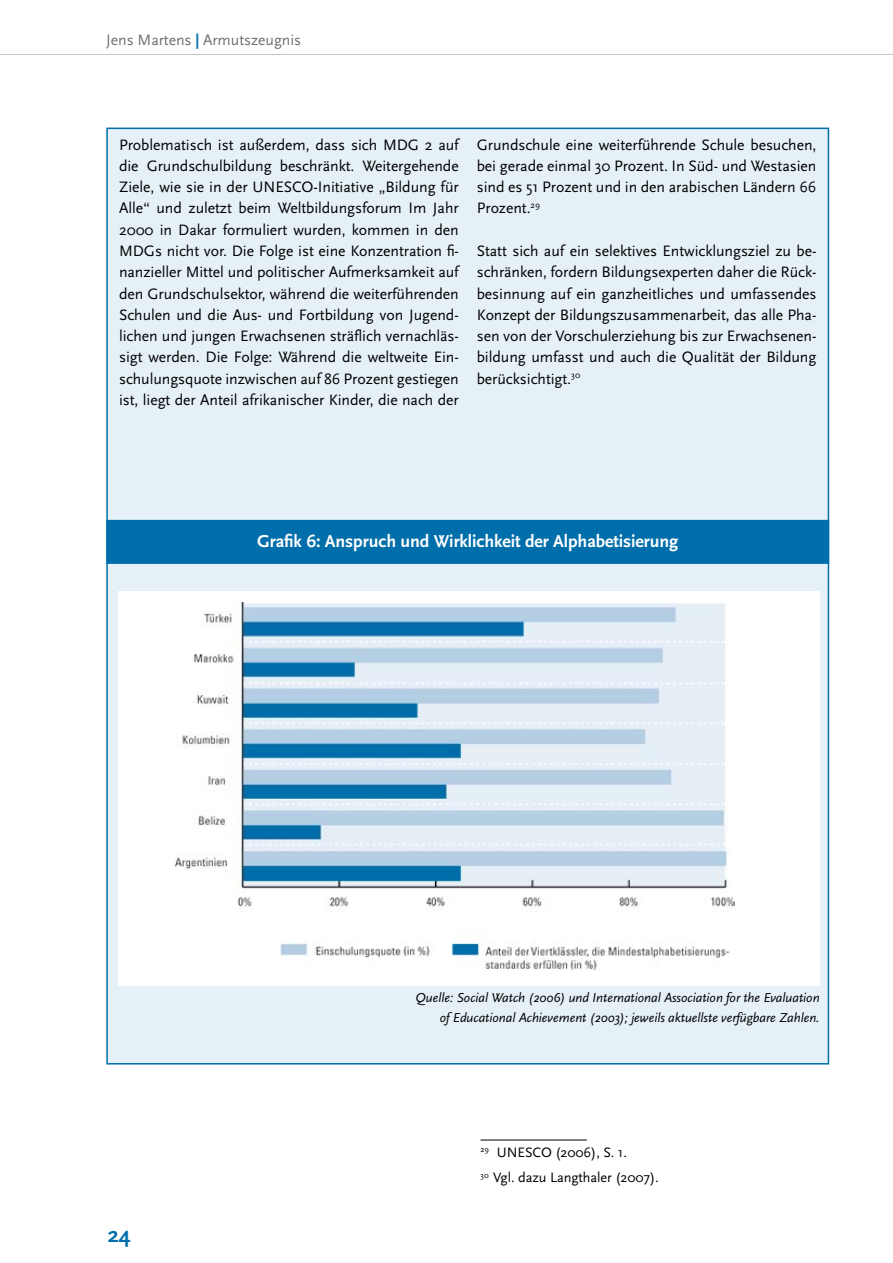
<style>
.page{position:relative;width:893px;height:1263px;background:#fff}
.page>*{position:absolute;margin:0;border:0;box-sizing:border-box;transform-origin:0 0}
.t1{font:700 22.5px "Scala Sans";color:#006eab}
.t2{font:700 18px "Scala Sans";letter-spacing:-.005em;color:#fff}
.t3{font:15.75px/21.3px "Scala Sans";letter-spacing:-.005em;color:#000;text-align:justify}
.t4{font:15.75px "Scala Sans";letter-spacing:-.005em;color:#707173}
.t5{font:14.25px/25.8px "Scala Sans";letter-spacing:-.005em;color:#000}
.t6{font:italic 13.5px/19.5px "Scala Sans";letter-spacing:-.005em;color:#000;text-align:right}
.s1{font-weight:700;color:#006eab}
</style>
<div class="page">
<hr style="left:0;top:54px;width:893px;height:1px;background:#c1c2c4">
<div style="left:107px;top:128px;width:721px;height:936px;background:#e6f0f7"></div>
<div style="left:107px;top:521px;width:721px;height:42px;background:#006eab"></div>
<div style="left:106px;top:520px;width:723px;height:44px;border:2px solid #006eab"></div>
<div style="left:118px;top:591px;width:702px;height:394px;background:#fff"></div>
<img style="left:176px;top:603px;width:558px;height:367px">
<hr style="left:480px;top:1140px;width:107px;height:1px;background:#000">
<p class="t4" style="left:106px;top:31px;width:196px">Jens Martens <span class="s1">|</span> Armutszeugnis</p>
<p class="t3" style="left:119px;top:134px;width:341px">Problematisch ist außerdem, dass sich MDG 2 auf die Grundschulbildung beschränkt. Weitergehende Ziele, wie sie in der UNESCO-Initiative „Bildung für Alle“ und zuletzt beim Weltbildungsforum Im Jahr 2000 in Dakar formuliert wurden, kommen in den MDGs nicht vor. Die Folge ist eine Konzentration fi&shy;nanzieller Mittel und politischer Aufmerksamkeit auf den Grundschulsektor, während die weiterführenden Schulen und die Aus- und Fortbildung von Jugend&shy;lichen und jungen Erwachsenen sträflich vernachläs&shy;sigt werden. Die Folge: Während die weltweite Ein&shy;schulungsquote inzwischen auf 86 Prozent gestiegen ist, liegt der Anteil afrikanischer Kinder, die nach der</p>
<p class="t3" style="left:477px;top:134px;width:341px">Grundschule eine weiterführende Schule besuchen, bei gerade einmal 30 Prozent. In Süd- und Westasien sind es 51 Prozent und in den arabischen Ländern 66<br>Prozent.<sup>29</sup></p>
<p class="t3" style="left:477px;top:240px;width:341px">Statt sich auf ein selektives Entwicklungsziel zu be&shy;schränken, fordern Bildungsexperten daher die Rück&shy;besinnung auf ein ganzheitliches und umfassendes Konzept der Bildungszusammenarbeit, das alle Pha&shy;sen von der Vorschulerziehung bis zur Erwachsenen&shy;bildung umfasst und auch die Qualität der Bildung berücksichtigt.<sup>30</sup></p>
<p class="t2" style="left:257px;top:532px;width:423px">Grafik 6: Anspruch und Wirklichkeit der Alphabetisierung</p>
<p class="t6" style="left:416px;top:988px;width:405px">Quelle: Social Watch (2006) und International Association for the Evaluation of Educational Achievement (2003); jeweils aktuellste verfügbare Zahlen.</p>
<h1 class="t1" style="left:108px;top:1223px;width:24px">24</h1>
<p class="t5" style="left:480px;top:1139px;width:180px"><sup>29</sup> UNESCO (2006), S. 1.<br><sup>30</sup> Vgl. dazu Langthaler (2007).</p>
</div>
